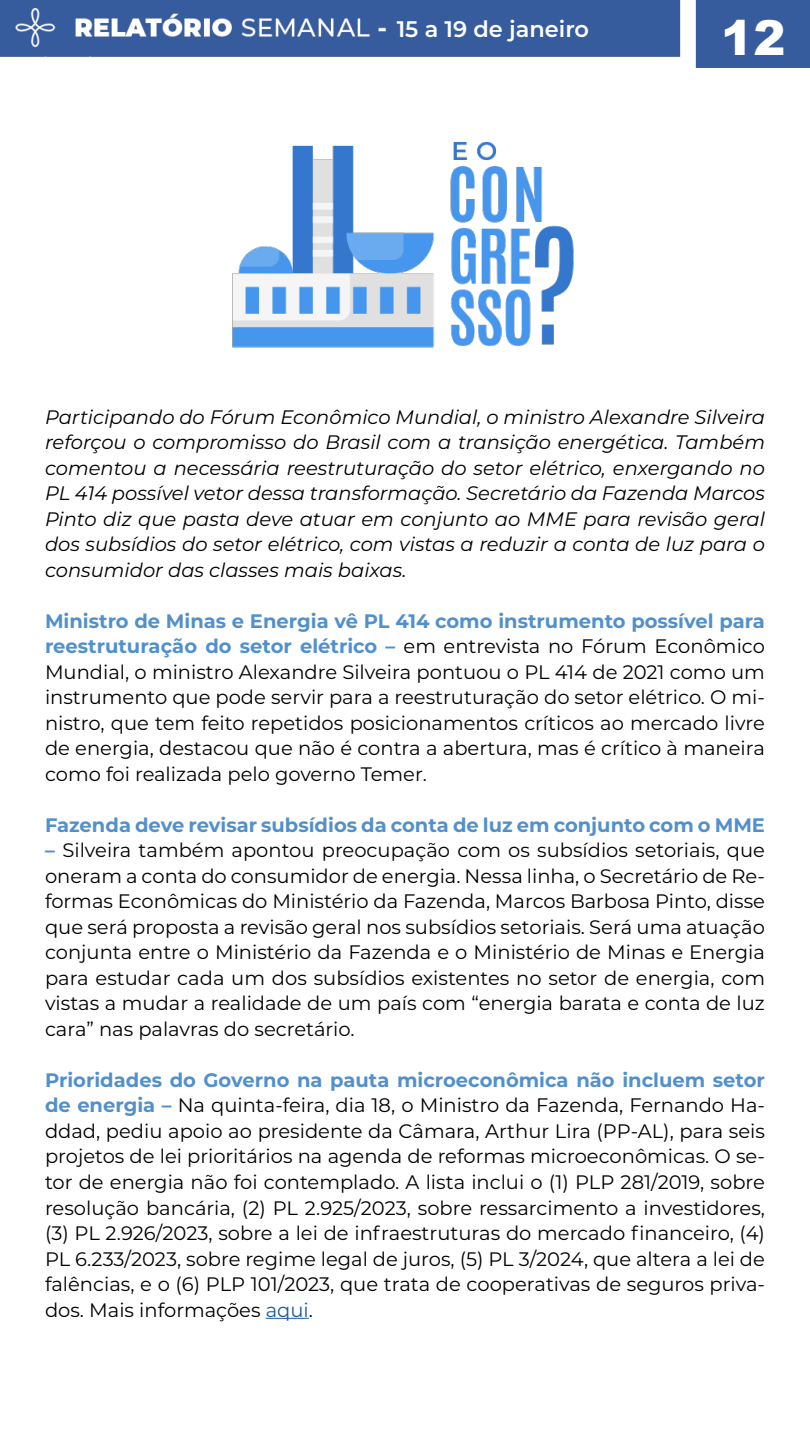
<style>
.page{position:relative;width:810px;height:1440px;background:#fff}
.page>*{position:absolute;margin:0;border:0;box-sizing:border-box;transform-origin:0 0}
.t1{font:900 48px "Arial";color:#fff}
.t2{font:600 22.5px "Montserrat";color:#fff}
.t3{font:19.5px/25.5px "Montserrat";color:#000;text-align:justify}
.t4{font:italic 19.5px/25.5px "Montserrat";color:#000;text-align:justify}
.t5{font:700 19.5px "Montserrat";color:#5290cc}
.s1{font-weight:700;color:#5290cc}
.s2{color:#175d9e}
</style>
<div class="page">
<img style="left:0;top:0;width:810px;height:1319px">
<hr style="left:266px;top:1318px;width:43px;height:1px;background:#175d9e">
<img style="left:210px;top:56px;width:390px;height:381px">
<p class="t2" style="left:397px;top:13px;width:194px">15 a 19 de janeiro</p>
<h1 class="t1" style="left:721px;top:3px;width:66px">12</h1>
<p class="t4" style="left:45px;top:404px;width:722px">Participando do Fórum Econômico Mundial, o ministro Alexandre Silveira reforçou o compromisso do Brasil com a transição energética. Também comentou a necessária reestruturação do setor elétrico, enxergando no PL 414 possível vetor dessa transformação. Secretário da Fazenda Marcos Pinto diz que pasta deve atuar em conjunto ao MME para revisão geral dos subsídios do setor elétrico, com vistas a reduzir a conta de luz para o consumidor das classes mais baixas.</p>
<p class="t3" style="left:45px;top:608px;width:722px"><span class="s1">Ministro de Minas e Energia vê PL 414 como instrumento possível para reestruturação do setor elétrico –</span> em entrevista no Fórum Econômico Mundial, o ministro Alexandre Silveira pontuou o PL 414 de 2021 como um instrumento que pode servir para a reestruturação do setor elétrico. O mi&shy;nistro, que tem feito repetidos posicionamentos críticos ao mercado livre de energia, destacou que não é contra a abertura, mas é crítico à maneira como foi realizada pelo governo Temer.</p>
<p class="t5" style="left:45px;top:811px;width:722px">Fazenda deve revisar subsídios da conta de luz em conjunto com o MME</p>
<p class="t3" style="left:45px;top:837px;width:722px"><span class="s1">–</span> Silveira também apontou preocupação com os subsídios setoriais, que oneram a conta do consumidor de energia. Nessa linha, o Secretário de Re&shy;formas Econômicas do Ministério da Fazenda, Marcos Barbosa Pinto, disse que será proposta a revisão geral nos subsídios setoriais. Será uma atuação conjunta entre o Ministério da Fazenda e o Ministério de Minas e Energia para estudar cada um dos subsídios existentes no setor de energia, com vistas a mudar a realidade de um país com “energia barata e conta de luz cara” nas palavras do secretário.</p>
<p class="t3" style="left:45px;top:1067px;width:722px"><span class="s1">Prioridades do Governo na pauta microeconômica não incluem setor de energia –</span> Na quinta-feira, dia 18, o Ministro da Fazenda, Fernando Ha&shy;ddad, pediu apoio ao presidente da Câmara, Arthur Lira (PP-AL), para seis projetos de lei prioritários na agenda de reformas microeconômicas. O se&shy;tor de energia não foi contemplado. A lista inclui o (1) PLP 281/2019, sobre resolução bancária, (2) PL 2.925/2023, sobre ressarcimento a investidores, (3) PL 2.926/2023, sobre a lei de infraestruturas do mercado financeiro, (4)<br>PL 6.233/2023, sobre regime legal de juros, (5) PL 3/2024, que altera a lei de falências, e o (6) PLP 101/2023, que trata de cooperativas de seguros priva&shy;dos. Mais informações <span class="s2">aqui</span>.</p>
</div>
